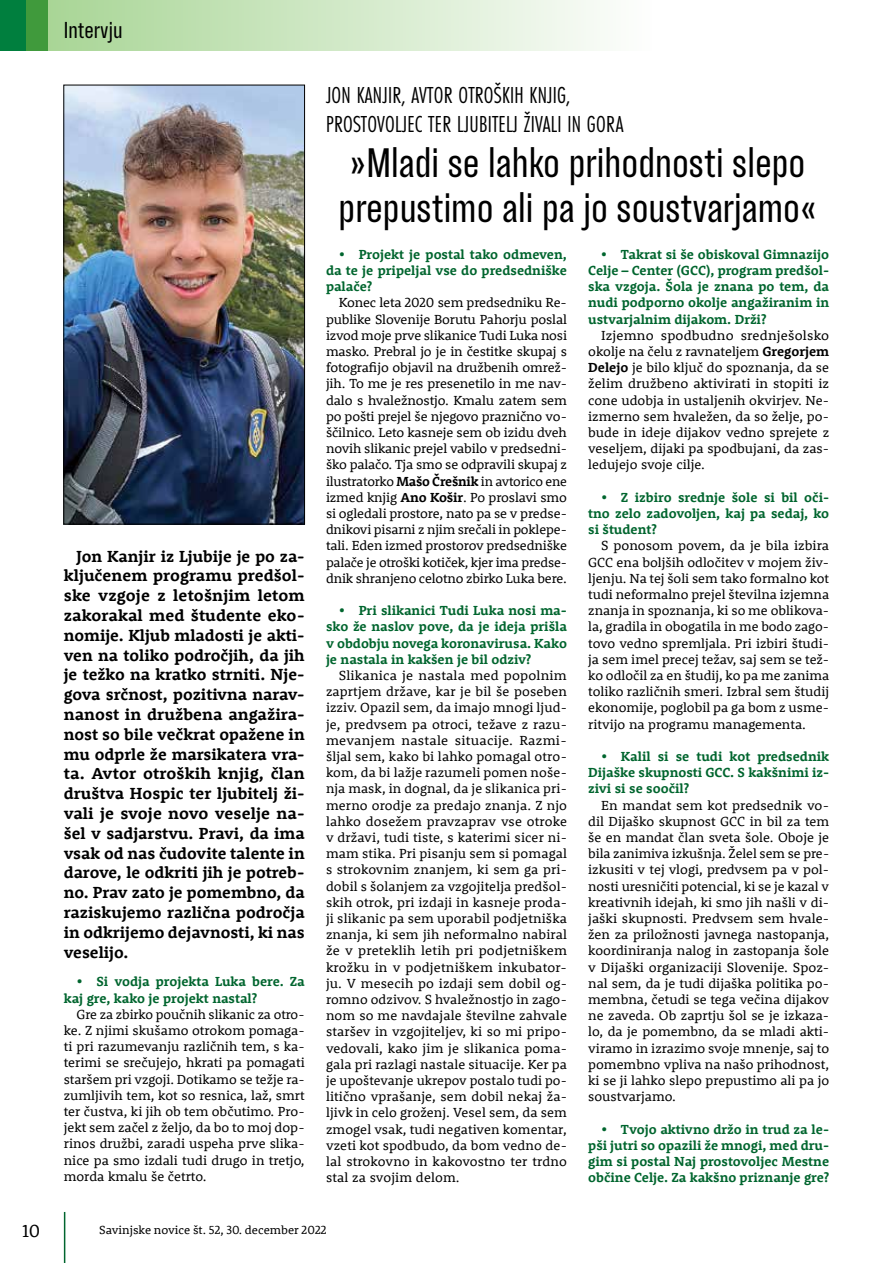
<style>
.page{position:relative;width:893px;height:1263px;background:#fff}
.page>*{position:absolute;margin:0;border:0;box-sizing:border-box;transform-origin:0 0}
.t1{font:37.5px/45px "TT Backwards Sans Regular";color:#000;text-align:center}
.t2{font:24px/28.8px "Futura PT Cond";letter-spacing:.01em;color:#000}
.t3{font:21px "TT Backwards Sans Regular";color:#000}
.t4{font:18px "Rooney";color:#000}
.t5{font:700 16.5px/19.8px "Rooney";color:#000;text-align:justify}
.t6{font:13.5px/16.2px "Rooney";color:#000;text-align:justify}
.t7{font:700 13.5px/16.2px "Rooney";color:#00652e;text-align:justify}
.t8{font:12px "Rooney";color:#000}
.s1{font-weight:700}
</style>
<div class="page">
<div style="left:0;top:0;width:652px;height:51px;background:linear-gradient(to right,#a2d28e,#fefefd)"></div>
<hr style="left:64px;top:1212px;width:1px;height:51px;background:#00652e">
<div style="left:24px;top:0;width:23px;height:51px;background:#409a3c"></div>
<div style="left:0;top:0;width:26px;height:51px;background:#007f3e"></div>
<img style="left:66px;top:87px;width:237px;height:435px">
<div style="left:64px;top:85px;width:241px;height:439px;border:1px solid #000"></div>
<h3 class="t3" style="left:64px;top:16px;width:60px">Intervju</h3>
<p class="t5" style="left:64px;top:545px;width:243px;text-indent:13px">Jon Kanjir iz Ljubije je po za&shy;ključenem programu predšol&shy;ske vzgoje z letošnjim letom zakorakal med študente eko&shy;nomije. Kljub mladosti je akti&shy;ven na toliko področjih, da jih je težko na kratko strniti. Nje&shy;gova srčnost, pozitivna narav&shy;nanost in družbena angažira&shy;nost so bile večkrat opažene in mu odprle že marsikatera vra&shy;ta. Avtor otroških knjig, član društva Hospic ter ljubitelj ži&shy;vali je svoje novo veselje na&shy;šel v sadjarstvu. Pravi, da ima vsak od nas čudovite talente in darove, le odkriti jih je potreb&shy;no. Prav zato je pomembno, da raziskujemo različna področja in odkrijemo dejavnosti, ki nas veselijo.</p>
<p class="t7" style="left:64px;top:973px;width:242px;text-indent:13px">• Si vodja projekta Luka bere. Za kaj gre, kako je projekt nastal?</p>
<p class="t6" style="left:64px;top:1005px;width:242px;text-indent:13px">Gre za zbirko poučnih slikanic za otro&shy;ke. Z njimi skušamo otrokom pomaga&shy;ti pri razumevanju različnih tem, s ka&shy;terimi se srečujejo, hkrati pa pomagati staršem pri vzgoji. Dotikamo se težje ra&shy;zumljivih tem, kot so resnica, laž, smrt ter čustva, ki jih ob tem občutimo. Pro&shy;jekt sem začel z željo, da bo to moj dop&shy;rinos družbi, zaradi uspeha prve slika&shy;nice pa smo izdali tudi drugo in tretjo, morda kmalu še četrto.</p>
<h2 class="t2" style="left:326px;top:81px;width:299px">JON KANJIR, AVTOR OTROŠKIH KNJIG,<br>PROSTOVOLJEC TER LJUBITELJ ŽIVALI IN GORA</h2>
<h1 class="t1" style="left:339px;top:141px;width:479px">»Mladi se lahko prihodnosti slepo prepustimo ali pa jo soustvarjamo«</h1>
<p class="t7" style="left:326px;top:246px;width:242px;text-indent:13px">• Projekt je postal tako odmeven, da te je pripeljal vse do predsedniške palače?</p>
<p class="t6" style="left:326px;top:294px;width:243px;text-indent:13px">Konec leta 2020 sem predsedniku Re&shy;publike Slovenije Borutu Pahorju poslal izvod moje prve slikanice Tudi Luka nosi masko. Prebral jo je in čestitke skupaj s fotografijo objavil na družbenih omrež&shy;jih. To me je res presenetilo in me nav&shy;dalo s hvaležnostjo. Kmalu zatem sem po pošti prejel še njegovo praznično vo&shy;ščilnico. Leto kasneje sem ob izidu dveh novih slikanic prejel vabilo v predsedni&shy;ško palačo. Tja smo se odpravili skupaj z ilustratorko <span class="s1">Mašo Črešnik</span> in avtorico ene izmed knjig <span class="s1">Ano Košir</span>. Po proslavi smo si ogledali prostore, nato pa se v predse&shy;dnikovi pisarni z njim srečali in poklepe&shy;tali. Eden izmed prostorov predsedniške palače je otroški kotiček, kjer ima predse&shy;dnik shranjeno celotno zbirko Luka bere.</p>
<p class="t7" style="left:326px;top:602px;width:242px;text-indent:13px">• Pri slikanici Tudi Luka nosi ma&shy;sko že naslov pove, da je ideja prišla v obdobju novega koronavirusa. Kako je nastala in kakšen je bil odziv?</p>
<p class="t6" style="left:326px;top:667px;width:243px;text-indent:13px">Slikanica je nastala med popolnim zaprtjem države, kar je bil še poseben izziv. Opazil sem, da imajo mnogi ljud&shy;je, predvsem pa otroci, težave z razu&shy;mevanjem nastale situacije. Razmi&shy;šljal sem, kako bi lahko pomagal otro&shy;kom, da bi lažje razumeli pomen noše&shy;nja mask, in dognal, da je slikanica pri&shy;merno orodje za predajo znanja. Z njo lahko dosežem pravzaprav vse otroke v državi, tudi tiste, s katerimi sicer ni&shy;mam stika. Pri pisanju sem si pomagal s strokovnim znanjem, ki sem ga pri&shy;dobil s šolanjem za vzgojitelja predšol&shy;skih otrok, pri izdaji in kasneje proda&shy;ji slikanic pa sem uporabil podjetniška znanja, ki sem jih neformalno nabiral že v preteklih letih pri podjetniškem krožku in v podjetniškem inkubator&shy;ju. V mesecih po izdaji sem dobil og&shy;romno odzivov. S hvaležnostjo in zago&shy;nom so me navdajale številne zahvale staršev in vzgojiteljev, ki so mi pripo&shy;vedovali, kako jim je slikanica poma&shy;gala pri razlagi nastale situacije. Ker pa je upoštevanje ukrepov postalo tudi po&shy;litično vprašanje, sem dobil nekaj ža&shy;ljivk in celo groženj. Vesel sem, da sem zmogel vsak, tudi negativen komentar, vzeti kot spodbudo, da bom vedno de&shy;lal strokovno in kakovostno ter trdno stal za svojim delom.</p>
<p class="t7" style="left:588px;top:246px;width:242px;text-indent:13px">• Takrat si še obiskoval Gimnazijo Celje – Center (GCC), program predšol&shy;ska vzgoja. Šola je znana po tem, da nudi podporno okolje angažiranim in ustvarjalnim dijakom. Drži?</p>
<p class="t6" style="left:588px;top:327px;width:242px;text-indent:13px">Izjemno spodbudno srednješolsko okolje na čelu z ravnateljem <span class="s1">Gregorjem Delejo</span> je bilo ključ do spoznanja, da se želim družbeno aktivirati in stopiti iz cone udobja in ustaljenih okvirjev. Ne&shy;izmerno sem hvaležen, da so želje, po&shy;bude in ideje dijakov vedno sprejete z veseljem, dijaki pa spodbujani, da zas&shy;ledujejo svoje cilje.</p>
<p class="t7" style="left:588px;top:489px;width:242px;text-indent:13px">• Z izbiro srednje šole si bil oči&shy;tno zelo zadovoljen, kaj pa sedaj, ko si študent?</p>
<p class="t6" style="left:588px;top:537px;width:243px;text-indent:13px">S ponosom povem, da je bila izbira GCC ena boljših odločitev v mojem živ&shy;ljenju. Na tej šoli sem tako formalno kot tudi neformalno prejel številna izjemna znanja in spoznanja, ki so me oblikova&shy;la, gradila in obogatila in me bodo zago&shy;tovo vedno spremljala. Pri izbiri študi&shy;ja sem imel precej težav, saj sem se tež&shy;ko odločil za en študij, ko pa me zanima toliko različnih smeri. Izbral sem študij ekonomije, poglobil pa ga bom z usme&shy;ritvijo na programu managementa.</p>
<p class="t7" style="left:588px;top:748px;width:242px;text-indent:13px">• Kalil si se tudi kot predsednik Dijaške skupnosti GCC. S kakšnimi iz&shy;zivi si se soočil?</p>
<p class="t6" style="left:588px;top:796px;width:242px;text-indent:13px">En mandat sem kot predsednik vo&shy;dil Dijaško skupnost GCC in bil za tem še en mandat član sveta šole. Oboje je bila zanimiva izkušnja. Želel sem se pre&shy;izkusiti v tej vlogi, predvsem pa v pol&shy;nosti uresničiti potencial, ki se je kazal v kreativnih idejah, ki smo jih našli v di&shy;jaški skupnosti. Predvsem sem hvale&shy;žen za priložnosti javnega nastopanja, koordiniranja nalog in zastopanja šole v Dijaški organizaciji Slovenije. Spoz&shy;nal sem, da je tudi dijaška politika po&shy;membna, četudi se tega večina dijakov ne zaveda. Ob zaprtju šol se je izkaza&shy;lo, da je pomembno, da se mladi akti&shy;viramo in izrazimo svoje mnenje, saj to pomembno vpliva na našo prihodnost, ki se ji lahko slepo prepustimo ali pa jo soustvarjamo.</p>
<p class="t7" style="left:588px;top:1120px;width:242px;text-indent:13px">• Tvojo aktivno držo in trud za le&shy;pši jutri so opazili že mnogi, med dru&shy;gim si postal Naj prostovoljec Mestne občine Celje. Za kakšno priznanje gre?</p>
<h3 class="t4" style="left:22px;top:1219px;width:19px">10</h3>
<p class="t8" style="left:99px;top:1221px;width:229px">Savinjske novice št. 52, 30. december 2022</p>
</div>
